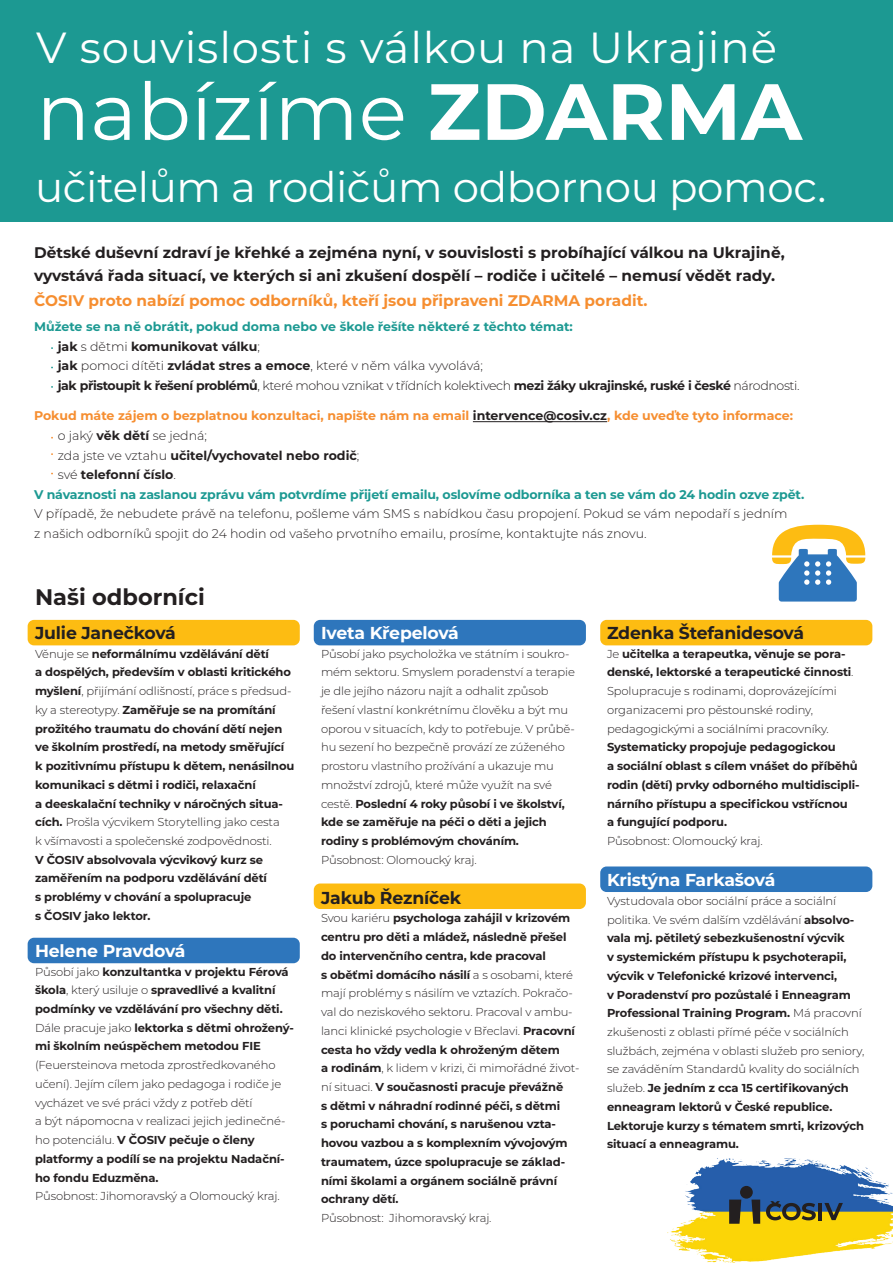
<style>
.page{position:relative;width:893px;height:1263px;background:#fff}
.page>*{position:absolute;margin:0;border:0;box-sizing:border-box;transform-origin:0 0}
.t1{font:79.5px "Montserrat";color:#fff}
.t2{font:43.5px "Montserrat";letter-spacing:.02em;color:#fff}
.t3{font:42px "Montserrat";letter-spacing:-.01em;color:#fff}
.t4{font:700 22.5px "Montserrat";color:#231f20}
.t5{font:700 17.25px "Montserrat";letter-spacing:-.01em;color:#231f20}
.t6{font:700 17.25px "Montserrat";letter-spacing:-.01em;color:#fff}
.t7{font:700 15.3px/22.4px "Montserrat";color:#231f20}
.t8{font:700 15.3px "Montserrat";color:#f68e30}
.t9{font:300 12.6px/19.5px "Montserrat";color:#231f20}
.t10{font:700 12.6px "Montserrat";letter-spacing:-.01em;color:#1c9992}
.t11{font:700 12.6px "Montserrat";letter-spacing:-.025em;color:#231f20}
.t12{font:700 12.6px "Montserrat";color:#f68e30}
.t13{font:700 12.6px "Montserrat";color:#231f20}
.t14{font:700 11.55px/18.8px "Montserrat";letter-spacing:-.01em;color:#231f20}
.t15{font:300 11.55px/18.8px "Montserrat";letter-spacing:-.01em;color:#231f20}
.s1{font-weight:700}
.s2{font-weight:300}
.s3{color:#231f20}
</style>
<div class="page">
<div style="left:28px;top:620px;width:272px;height:25px;background:#fdbc12;border-radius:6px"></div>
<div style="left:28px;top:938px;width:272px;height:25px;background:#2e76bc;border-radius:6px"></div>
<div style="left:600px;top:620px;width:272px;height:25px;background:#fdbc12;border-radius:6px"></div>
<div style="left:600px;top:866px;width:272px;height:26px;background:#2e76bc;border-radius:6px"></div>
<div style="left:314px;top:620px;width:272px;height:25px;background:#2e76bc;border-radius:6px"></div>
<div style="left:314px;top:883px;width:272px;height:26px;background:#fdbc12;border-radius:6px"></div>
<img style="left:667px;top:1158px;width:226px;height:105px">
<svg style="left:766px;top:1201px;width:50px;height:19px"></svg>
<svg style="left:824px;top:1203px;width:19px;height:17px"></svg>
<hr style="left:818px;top:1203px;width:4px;height:17px;background:#231f20">
<svg style="left:729px;top:1199px;width:12px;height:25px"></svg>
<svg style="left:751px;top:1199px;width:9px;height:25px"></svg>
<div style="left:740px;top:1186px;width:13px;height:12px;background:#231f20;border-radius:50%"></div>
<hr style="left:473px;top:421px;width:134px;height:1px;background:#231f20">
<div style="left:0;top:0;width:893px;height:221px;background:#1c9992"></div>
<svg style="left:772px;top:525px;width:93px;height:76px"></svg>
<p class="t2" style="left:36px;top:18px;width:742px">V souvislosti s válkou na Ukrajině</p>
<p class="t1" style="left:36px;top:57px;width:767px">nabízíme <span class="s1">ZDARMA</span></p>
<p class="t3" style="left:35px;top:158px;width:793px">učitelům a rodičům odbornou pomoc.</p>
<p class="t7" style="left:34px;top:241px;width:752px">Dětské duševní zdraví je křehké a zejména nyní, v souvislosti s probíhající válkou na Ukrajině, vyvstává řada situací, ve kterých si ani zkušení dospělí – rodiče i učitelé – nemusí vědět rady.</p>
<p class="t8" style="left:34px;top:289px;width:615px">ČOSIV proto nabízí pomoc odborníků, kteří jsou připraveni ZDARMA poradit.</p>
<p class="t10" style="left:34px;top:317px;width:540px">Můžete se na ně obrátit, pokud doma nebo ve škole řešíte některé z těchto témat:</p>
<p class="t13" style="left:58px;top:337px;width:204px">jak <span class="s2">s dětmi</span> komunikovat válku<span class="s2">;</span></p>
<p class="t9" style="left:58px;top:355px;width:427px"><span class="s1">jak</span> pomoci dítěti <span class="s1">zvládat stres a emoce</span>, které v něm válka vyvolává;</p>
<p class="t11" style="left:58px;top:376px;width:743px">jak přistoupit k řešení problémů<span class="s2">, které mohou vznikat v třídních kolektivech</span> mezi žáky ukrajinské, ruské i české <span class="s2">národnosti.</span></p>
<p class="t12" style="left:34px;top:407px;width:761px">Pokud máte zájem o bezplatnou konzultaci, napište nám na email <span class="s3">intervence@cosiv.cz</span>, kde uveďte tyto informace:</p>
<p class="t9" style="left:58px;top:425px;width:151px">o jaký <span class="s1">věk dětí</span> se jedná;</p>
<p class="t13" style="left:58px;top:446px;width:303px"><span class="s2">zda jste ve vztahu</span> učitel/vychovatel nebo rodič<span class="s2">;</span></p>
<p class="t13" style="left:58px;top:465px;width:120px"><span class="s2">své</span> telefonní číslo<span class="s2">.</span></p>
<p class="t10" style="left:34px;top:485px;width:772px">V návaznosti na zaslanou zprávu vám potvrdíme přijetí emailu, oslovíme odborníka a ten se vám do 24 hodin ozve zpět.</p>
<p class="t9" style="left:34px;top:504px;width:755px">V případě, že nebudete právě na telefonu, pošleme vám SMS s nabídkou času propojení. Pokud se vám nepodaří s jedním z našich odborníků spojit do 24 hodin od vašeho prvotního emailu, prosíme, kontaktujte nás znovu.</p>
<p class="t4" style="left:35px;top:581px;width:171px">Naši odborníci</p>
<p class="t5" style="left:35px;top:620px;width:142px">Julie Janečková</p>
<p class="t14" style="left:35px;top:644px;width:236px"><span class="s2">Věnuje se</span> neformálnímu vzdělávání dětí</p>
<p class="t14" style="left:35px;top:662px;width:261px">a dospělých, především v oblasti kritického myšlení<span class="s2">, přijímání odlišností, práce s předsud&shy;ky a stereotypy.</span> Zaměřuje se na promítání prožitého traumatu do chování dětí nejen ve školním prostředí, na metody směřující k pozitivnímu přístupu k dětem, nenásilnou komunikaci s dětmi i rodiči, relaxační<br>a deeskalační techniky v náročných situa&shy;cích. <span class="s2">Prošla výcvikem Storytelling jako cesta<br>k všímavosti a společenské zodpovědnosti.</span></p>
<p class="t14" style="left:35px;top:850px;width:234px">V ČOSIV absolvovala výcvikový kurz se zaměřením na podporu vzdělávání dětí s problémy v chování a spolupracuje<br>s ČOSIV jako lektor.</p>
<p class="t6" style="left:35px;top:938px;width:152px">Helene Pravdová</p>
<p class="t14" style="left:35px;top:961px;width:260px"><span class="s2">Působí jako</span> konzultantka v projektu Férová škola<span class="s2">, který usiluje o</span> spravedlivé a kvalitní podmínky ve vzdělávání pro všechny děti.<br><span class="s2">Dále pracuje jako</span> lektorka s dětmi ohrožený&shy;mi školním neúspěchem metodou FIE</p>
<p class="t15" style="left:35px;top:1055px;width:248px">(Feuersteinova metoda zprostředkovaného učení). Jejím cílem jako pedagoga i rodiče je vycházet ve své práci vždy z potřeb dětí</p>
<p class="t15" style="left:35px;top:1111px;width:252px">a být nápomocna v realizaci jejich jedinečné&shy;ho potenciálu. <span class="s1">V ČOSIV pečuje o členy</span></p>
<p class="t14" style="left:35px;top:1149px;width:251px">platformy a podílí se na projektu Nadační&shy;ho fondu Eduzměna.</p>
<p class="t15" style="left:35px;top:1186px;width:246px">Působnost: Jihomoravský a Olomoucký kraj.</p>
<p class="t6" style="left:321px;top:620px;width:139px">Iveta Křepelová</p>
<p class="t15" style="left:321px;top:644px;width:255px">Působí jako psycholožka ve státním i soukro&shy;mém sektoru. Smyslem poradenství a terapie je dle jejího názoru najít a odhalit způsob řešení vlastní konkrétnímu člověku a být mu oporou v situacích, kdy to potřebuje. V průbě&shy;hu sezení ho bezpečně provází ze zúženého prostoru vlastního prožívání a ukazuje mu množství zdrojů, které může využít na své cestě. <span class="s1">Poslední 4 roky působí i ve školství, kde se zaměřuje na péči o děti a jejich</span></p>
<p class="t14" style="left:321px;top:831px;width:199px">rodiny s problémovým chováním.</p>
<p class="t15" style="left:321px;top:850px;width:157px">Působnost: Olomoucký kraj.</p>
<p class="t5" style="left:321px;top:885px;width:142px">Jakub Řezníček</p>
<p class="t14" style="left:321px;top:908px;width:260px"><span class="s2">Svou kariéru</span> psychologa zahájil v krizovém centru pro děti a mládež, následně přešel do intervenčního centra, kde pracoval<br>s oběťmi domácího násilí <span class="s2">a s osobami, které mají problémy s násilím ve vztazích. Pokračo&shy;val do neziskového sektoru. Pracoval v ambu&shy;lanci klinické psychologie v Břeclavi.</span> Pracovní cesta ho vždy vedla k ohroženým dětem<br>a rodinám<span class="s2">, k lidem v krizi, či mimořádné život&shy;ní situaci.</span> V současnosti pracuje převážně</p>
<p class="t14" style="left:321px;top:1096px;width:248px">s dětmi v náhradní rodinné péči, s dětmi s poruchami chování, s narušenou vzta&shy;hovou vazbou a s komplexním vývojovým traumatem, úzce spolupracuje se základ&shy;ními školami a orgánem sociálně právní ochrany dětí.</p>
<p class="t15" style="left:321px;top:1208px;width:172px">Působnost: Jihomoravský kraj.</p>
<p class="t5" style="left:607px;top:620px;width:199px">Zdenka Štefanidesová</p>
<p class="t15" style="left:607px;top:644px;width:248px">Je <span class="s1">učitelka a terapeutka, věnuje se pora&shy;denské, lektorské a terapeutické činnosti</span>.<br>Spolupracuje s rodinami, doprovázejícími organizacemi pro pěstounské rodiny, pedagogickými a sociálními pracovníky.<br><span class="s1">Systematicky propojuje pedagogickou</span></p>
<p class="t14" style="left:607px;top:756px;width:254px">a sociální oblast s cílem vnášet do příběhů rodin (dětí) prvky odborného multidiscipli&shy;nárního přístupu a specifickou vstřícnou<br>a fungující podporu.</p>
<p class="t15" style="left:607px;top:831px;width:157px">Působnost: Olomoucký kraj.</p>
<p class="t6" style="left:607px;top:867px;width:170px">Kristýna Farkašová</p>
<p class="t14" style="left:607px;top:891px;width:259px"><span class="s2">Vystudovala obor sociální práce a sociální politika. Ve svém dalším vzdělávání</span> absolvo&shy;vala mj. pětiletý sebezkušenostní výcvik<br>v systemickém přístupu k psychoterapii, výcvik v Telefonické krizové intervenci,<br>v Poradenství pro pozůstalé i Enneagram Professional Training Program. <span class="s2">Má pracovní zkušenosti z oblasti přímé péče v sociálních službách, zejména v oblasti služeb pro seniory, se zaváděním Standardů kvality do sociálních služeb.</span> Je jedním z cca 15 certifikovaných enneagram lektorů v České republice.<br>Lektoruje kurzy s tématem smrti, krizových situací a enneagramu.</p>
</div>
